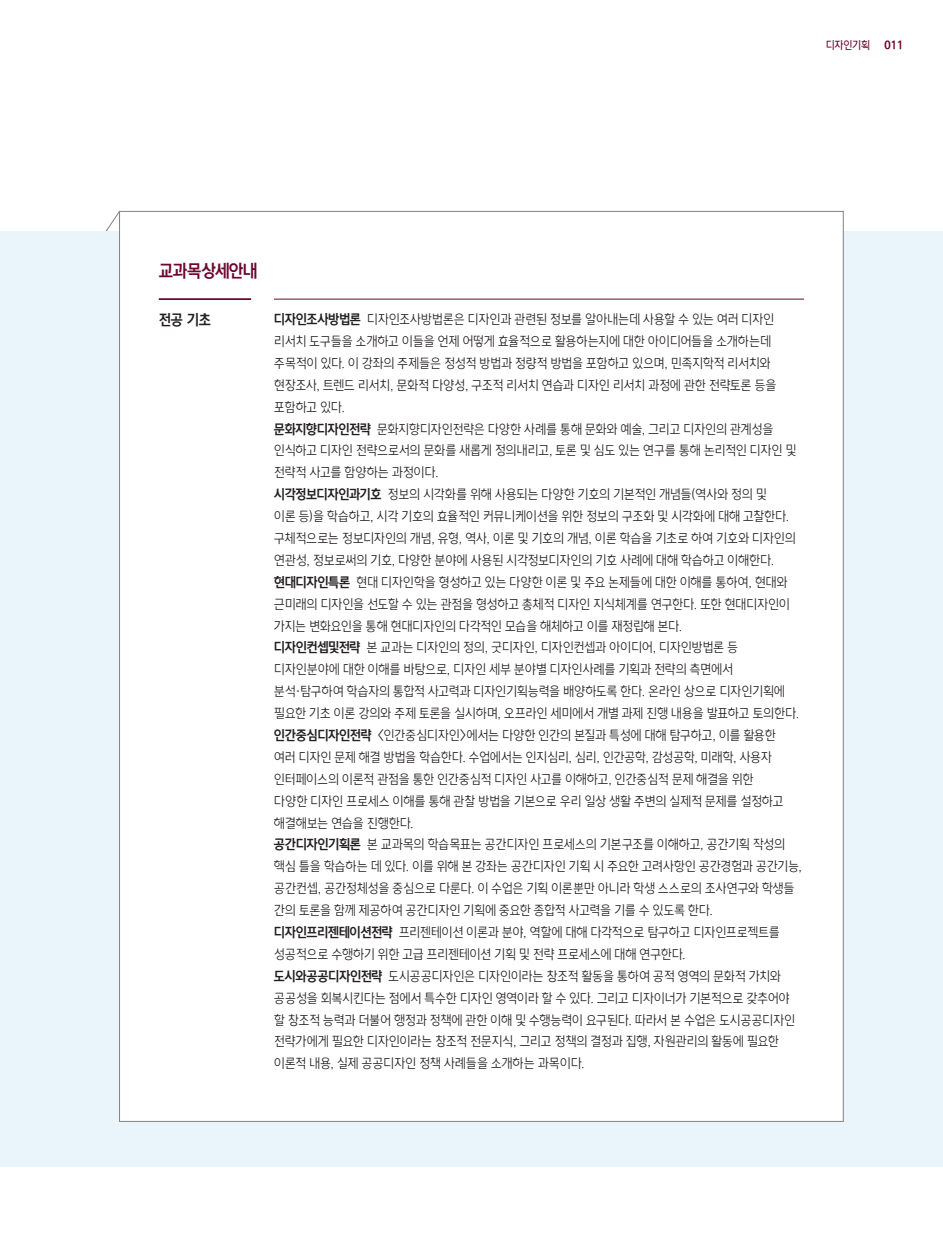
<style>
.page{position:relative;width:943px;height:1241px;background:#fff}
.page>*{position:absolute;margin:0;border:0;box-sizing:border-box;transform-origin:0 0}
.t1{font:16.62px "HYCU Gothic B";letter-spacing:-.015em;color:#6a082e}
.ÙÅÁ_Û{font:14px "HYCU Gothic B";color:#231f20}
.ÙÅÁ_Û-2{font:12.78px/21.9px "HYCU Gothic L";letter-spacing:-.01em;color:#231f20}
.t2{font:10.5px "HYCU Gothic M";letter-spacing:-.005em;color:#6a082e}
.t3{font:10.5px "HYCU Gothic EB";color:#6a082e}
.s1{font-family:"HYCU Gothic B"}
</style>
<div class="page">
<svg style="left:106px;top:210px;width:15px;height:21px"></svg>
<div style="left:0;top:231px;width:943px;height:935px;background:#eaf4fb"></div>
<div style="left:119px;top:211px;width:724px;height:910px;background:#fff;border:1px solid #808285"></div>
<hr style="left:159px;top:298px;width:92px;height:2px;background:#6a082e">
<hr style="left:274px;top:299px;width:530px;height:1px;background:#6a082e">
<p class="t2" style="left:825px;top:39px;width:46px">디자인기획</p>
<p class="t3" style="left:884px;top:39px;width:20px">011</p>
<p class="t1" style="left:159px;top:262px;width:100px">교과목상세안내</p>
<p class="ÙÅÁ_Û" style="left:159px;top:312px;width:54px">전공 기초</p>
<p class="ÙÅÁ_Û-2" style="left:274px;top:309px;width:504px"><span class="s1">디자인조사방법론</span> 디자인조사방법론은 디자인과 관련된 정보를 알아내는데 사용할 수 있는 여러 디자인 리서치 도구들을 소개하고 이들을 언제 어떻게 효율적으로 활용하는지에 대한 아이디어들을 소개하는데 주목적이 있다. 이 강좌의 주제들은 정성적 방법과 정량적 방법을 포함하고 있으며, 민족지학적 리서치와 현장조사, 트렌드 리서치, 문화적 다양성, 구조적 리서치 연습과 디자인 리서치 과정에 관한 전략토론 등을 포함하고 있다.</p>
<p class="ÙÅÁ_Û-2" style="left:274px;top:418px;width:524px"><span class="s1">문화지향디자인전략</span> 문화지향디자인전략은 다양한 사례를 통해 문화와 예술, 그리고 디자인의 관계성을 인식하고 디자인 전략으로서의 문화를 새롭게 정의내리고, 토론 및 심도 있는 연구를 통해 논리적인 디자인 및 전략적 사고를 함양하는 과정이다.</p>
<p class="ÙÅÁ_Û-2" style="left:274px;top:484px;width:523px"><span class="s1">시각정보디자인과기호</span> 정보의 시각화를 위해 사용되는 다양한 기호의 기본적인 개념들(역사와 정의 및<br>이론 등)을 학습하고, 시각 기호의 효율적인 커뮤니케이션을 위한 정보의 구조화 및 시각화에 대해 고찰한다. 구체적으로는 정보디자인의 개념, 유형, 역사, 이론 및 기호의 개념, 이론 학습을 기초로 하여 기호와 디자인의 연관성, 정보로써의 기호, 다양한 분야에 사용된 시각정보디자인의 기호 사례에 대해 학습하고 이해한다.</p>
<p class="ÙÅÁ_Û-2" style="left:274px;top:572px;width:517px"><span class="s1">현대디자인특론</span> 현대 디자인학을 형성하고 있는 다양한 이론 및 주요 논제들에 대한 이해를 통하여, 현대와 근미래의 디자인을 선도할 수 있는 관점을 형성하고 총체적 디자인 지식체계를 연구한다. 또한 현대디자인이 가지는 변화요인을 통해 현대디자인의 다각적인 모습을 해체하고 이를 재정립해 본다.</p>
<p class="ÙÅÁ_Û-2" style="left:274px;top:637px;width:526px"><span class="s1">디자인컨셉및전략</span> 본 교과는 디자인의 정의, 굿디자인, 디자인컨셉과 아이디어, 디자인방법론 등 디자인분야에 대한 이해를 바탕으로, 디자인 세부 분야별 디자인사례를 기획과 전략의 측면에서 분석·탐구하여 학습자의 통합적 사고력과 디자인기획능력을 배양하도록 한다. 온라인 상으로 디자인기획에 필요한 기초 이론 강의와 주제 토론을 실시하며, 오프라인 세미에서 개별 과제 진행 내용을 발표하고 토의한다.</p>
<p class="ÙÅÁ_Û-2" style="left:274px;top:725px;width:511px"><span class="s1">인간중심디자인전략</span> &lt;인간중심디자인&gt;에서는 다양한 인간의 본질과 특성에 대해 탐구하고, 이를 활용한 여러 디자인 문제 해결 방법을 학습한다. 수업에서는 인지심리, 심리, 인간공학, 감성공학, 미래학, 사용자 인터페이스의 이론적 관점을 통한 인간중심적 디자인 사고를 이해하고, 인간중심적 문제 해결을 위한 다양한 디자인 프로세스 이해를 통해 관찰 방법을 기본으로 우리 일상 생활 주변의 실제적 문제를 설정하고 해결해보는 연습을 진행한다.</p>
<p class="ÙÅÁ_Û-2" style="left:274px;top:834px;width:529px"><span class="s1">공간디자인기획론</span> 본 교과목의 학습목표는 공간디자인 프로세스의 기본구조를 이해하고, 공간기획 작성의 핵심 틀을 학습하는 데 있다. 이를 위해 본 강좌는 공간디자인 기획 시 주요한 고려사항인 공간경험과 공간기능, 공간컨셉, 공간정체성을 중심으로 다룬다. 이 수업은 기획 이론뿐만 아니라 학생 스스로의 조사연구와 학생들 간의 토론을 함께 제공하여 공간디자인 기획에 중요한 종합적 사고력을 기를 수 있도록 한다.</p>
<p class="ÙÅÁ_Û-2" style="left:274px;top:922px;width:507px"><span class="s1">디자인프리젠테이션전략</span> 프리젠테이션 이론과 분야, 역할에 대해 다각적으로 탐구하고 디자인프로젝트를 성공적으로 수행하기 위한 고급 프리젠테이션 기획 및 전략 프로세스에 대해 연구한다.</p>
<p class="ÙÅÁ_Û-2" style="left:274px;top:965px;width:523px"><span class="s1">도시와공공디자인전략</span> 도시공공디자인은 디자인이라는 창조적 활동을 통하여 공적 영역의 문화적 가치와 공공성을 회복시킨다는 점에서 특수한 디자인 영역이라 할 수 있다. 그리고 디자이너가 기본적으로 갖추어야 할 창조적 능력과 더불어 행정과 정책에 관한 이해 및 수행능력이 요구된다. 따라서 본 수업은 도시공공디자인 전략가에게 필요한 디자인이라는 창조적 전문지식, 그리고 정책의 결정과 집행, 자원관리의 활동에 필요한 이론적 내용, 실제 공공디자인 정책 사례들을 소개하는 과목이다.</p>
</div>
